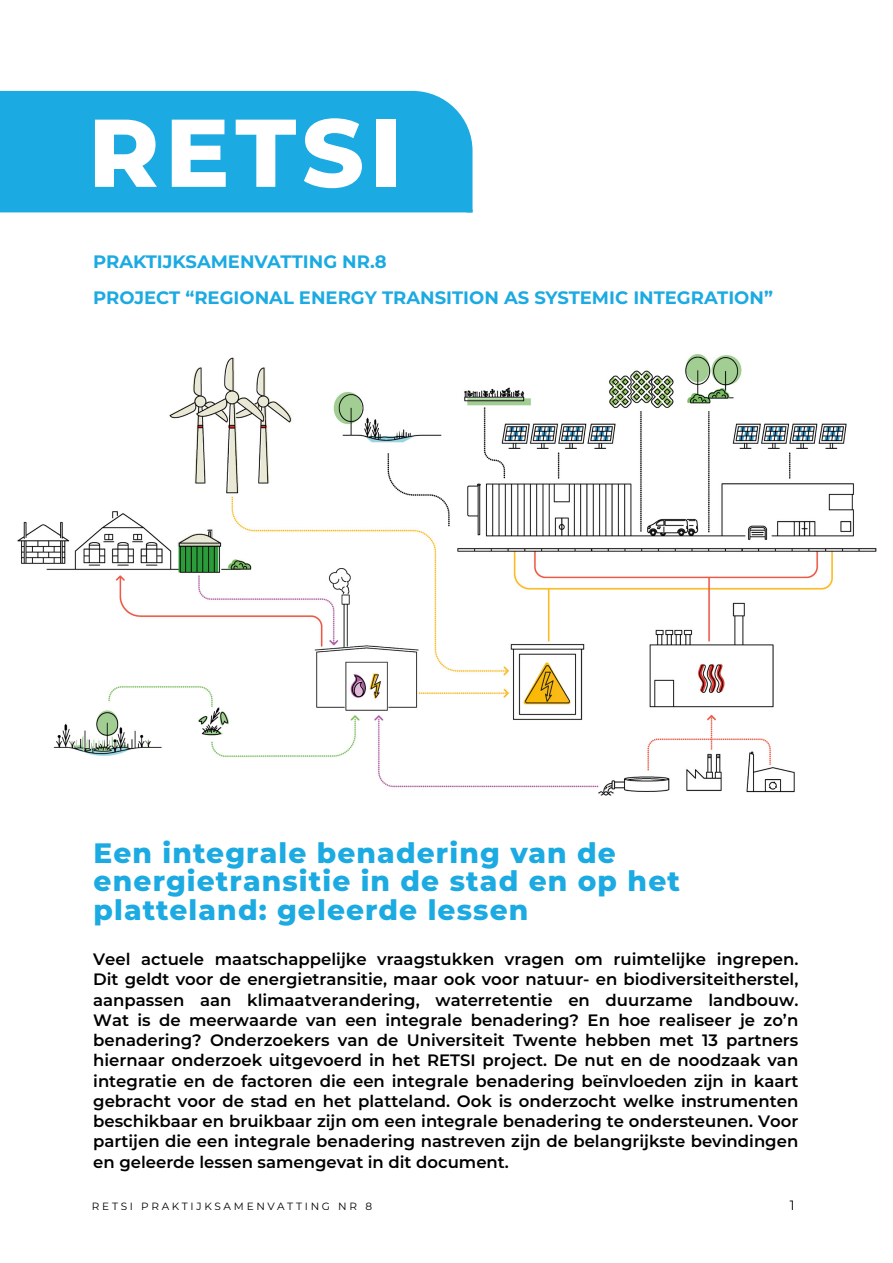
<style>
.page{position:relative;width:893px;height:1263px;background:#fff}
.page>*{position:absolute;margin:0;border:0;box-sizing:border-box;transform-origin:0 0}
.t1{font:800 96px "Montserrat";letter-spacing:.06em;color:#fff}
.t2{font:800 28.05px/28.5px "Montserrat";letter-spacing:.04em;color:#1caae2}
.t3{font:700 18px/36px "Montserrat";color:#1caae2}
.t4{font:600 16.5px/20.2px "Montserrat";color:#000;text-align:justify}
.t5{font:13.5px "Montserrat";color:#000}
.t6{font:10.5px "Montserrat";letter-spacing:.26em;color:#000}
</style>
<div class="page">
<div style="left:0;top:90px;width:473px;height:123px;background:#1caae2"></div>
<hr style="left:0;top:209px;width:472px;height:3px;background:#1caae2">
<img style="left:17px;top:354px;width:860px;height:442px">
<h1 class="t1" style="left:88px;top:82px;width:316px">RETSI</h1>
<p class="t3" style="left:93px;top:243px;width:681px">PRAKTIJKSAMENVATTING NR.8<br>PROJECT “REGIONAL ENERGY TRANSITION AS SYSTEMIC INTEGRATION”</p>
<h2 class="t2" style="left:94px;top:837px;width:588px">Een integrale benadering van de energietransitie in de stad en op het platteland: geleerde lessen</h2>
<p class="t4" style="left:93px;top:948px;width:707px">Veel actuele maatschappelijke vraagstukken vragen om ruimtelijke ingrepen.<br>Dit geldt voor de energietransitie, maar ook voor natuur- en biodiversiteitherstel, aanpassen aan klimaatverandering, waterretentie en duurzame landbouw.<br>Wat is de meerwaarde van een integrale benadering? En hoe realiseer je zo’n benadering? Onderzoekers van de Universiteit Twente hebben met 13 partners hiernaar onderzoek uitgevoerd in het RETSI project. De nut en de noodzaak van integratie en de factoren die een integrale benadering beïnvloeden zijn in kaart gebracht voor de stad en het platteland. Ook is onderzocht welke instrumenten beschikbaar en bruikbaar zijn om een integrale benadering te ondersteunen. Voor partijen die een integrale benadering nastreven zijn de belangrijkste bevindingen en geleerde lessen samengevat in dit document.</p>
<p class="t6" style="left:92px;top:1199px;width:282px">RETSI PRAKTIJKSAMENVATTING NR 8</p>
<p class="t5" style="left:790px;top:1196px;width:6px">1</p>
</div>
